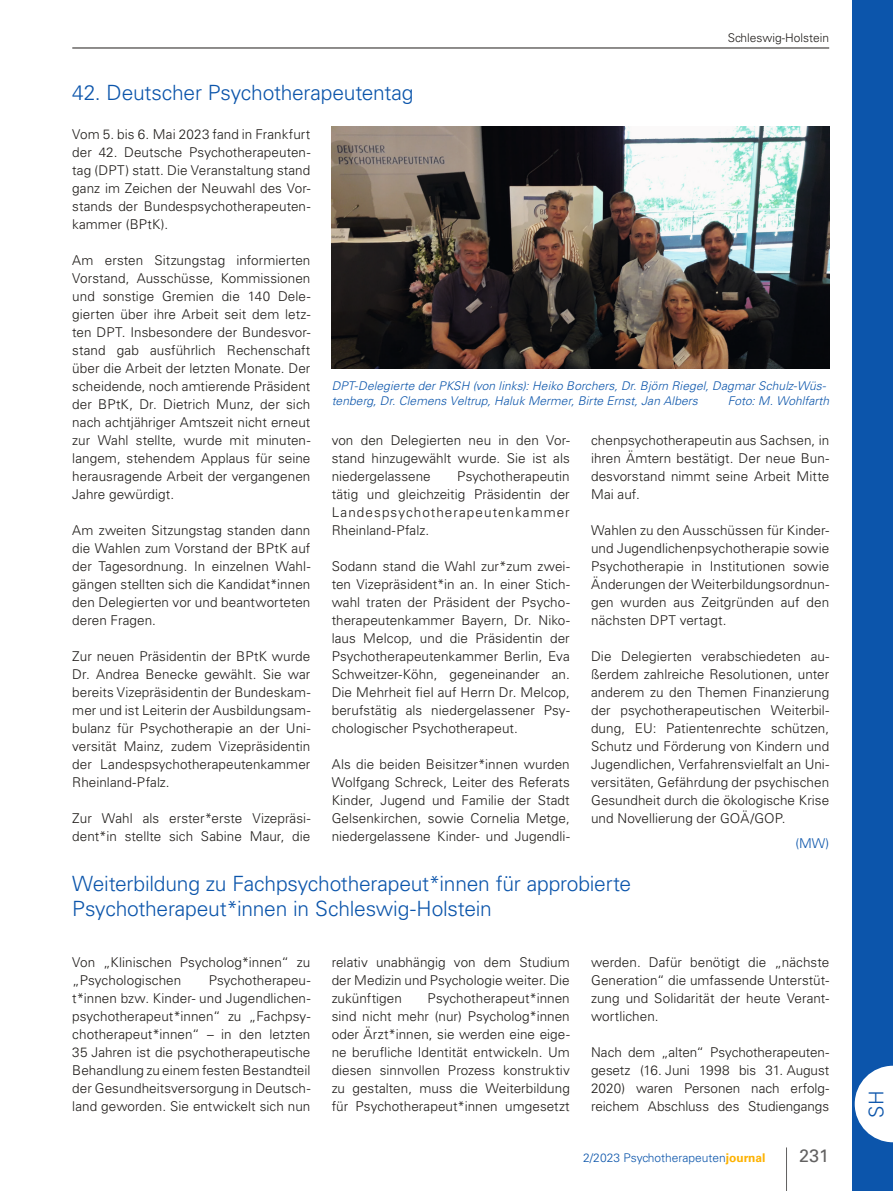
<style>
.page{position:relative;width:893px;height:1191px;background:#fff}
.page>*{position:absolute;margin:0;border:0;box-sizing:border-box;transform-origin:0 0}
.t1{font:300 21px/25.5px "Univers LT Std";letter-spacing:-.01em;color:#0c55ab}
.t2{font:300 20.25px "Univers LT Std";color:#0c55ab}
.t3{font:18px "Univers LT Std";color:#626161}
.t4{font:300 13.5px/18px "Univers LT Std";letter-spacing:.005em;color:#1f1c19;text-align:justify}
.t5{font:300 13.5px "Univers LT Std";color:#0c55ab}
.t6{font:italic 300 12px/15px "Univers LT Std";letter-spacing:.01em;color:#0c55ab}
.t7{font:300 12px "Univers LT Std";color:#0c55ab}
.t8{font:300 12px "Univers LT Std";color:#1f1c19}
.s1{font-weight:700;color:#fdb200}
</style>
<div class="page">
<img style="left:332px;top:127px;width:497px;height:242px">
<hr style="left:786px;top:1147px;width:1px;height:44px;background:#626161">
<div style="left:853px;top:0;width:40px;height:1191px;background:#0c55ab"></div>
<hr style="left:72px;top:48px;width:757px;height:1px;background:#1f1c19">
<svg style="left:855px;top:1065px;width:38px;height:77px"></svg>
<p class="t8" style="left:728px;top:31px;width:103px">Schleswig-Holstein</p>
<h1 class="t1" style="left:72px;top:80px;width:343px">42. Deutscher Psychotherapeutentag</h1>
<p class="t4" style="left:72px;top:125px;width:240px">Vom 5. bis 6. Mai 2023 fand in Frankfurt der 42. Deutsche Psychotherapeuten&shy;tag (DPT) statt. Die Veranstaltung stand ganz im Zeichen der Neuwahl des Vor&shy;stands der Bundespsychotherapeuten&shy;kammer (BPtK).</p>
<p class="t4" style="left:72px;top:251px;width:240px">Am ersten Sitzungstag informierten Vorstand, Ausschüsse, Kommissionen und sonstige Gremien die 140 Dele&shy;gierten über ihre Arbeit seit dem letz&shy;ten DPT. Insbesondere der Bundesvor&shy;stand gab ausführlich Rechenschaft über die Arbeit der letzten Monate. Der scheidende, noch amtierende Präsident der BPtK, Dr. Dietrich Munz, der sich nach achtjähriger Amtszeit nicht erneut zur Wahl stellte, wurde mit minuten&shy;langem, stehendem Applaus für seine herausragende Arbeit der vergangenen Jahre gewürdigt.</p>
<p class="t4" style="left:72px;top:521px;width:240px">Am zweiten Sitzungstag standen dann die Wahlen zum Vorstand der BPtK auf der Tagesordnung. In einzelnen Wahl&shy;gängen stellten sich die Kandidat*innen den Delegierten vor und beantworteten deren Fragen.</p>
<p class="t4" style="left:72px;top:647px;width:240px">Zur neuen Präsidentin der BPtK wurde Dr. Andrea Benecke gewählt. Sie war bereits Vizepräsidentin der Bundeskam&shy;mer und ist Leiterin der Ausbildungsam&shy;bulanz für Psychotherapie an der Uni&shy;versität Mainz, zudem Vizepräsidentin der Landespsychotherapeutenkammer Rheinland-Pfalz.</p>
<p class="t4" style="left:72px;top:809px;width:240px">Zur Wahl als erster*erste Vizepräsi&shy;dent*in stellte sich Sabine Maur, die</p>
<p class="t6" style="left:332px;top:379px;width:496px">DPT-Delegierte der PKSH (von links): Heiko Borchers, Dr. Björn Riegel, Dagmar Schulz-Wüs&shy;tenberg, Dr. Clemens Veltrup, Haluk Mermer, Birte Ernst, Jan Albers</p>
<p class="t6" style="left:728px;top:394px;width:103px">Foto: M. Wohlfarth</p>
<p class="t4" style="left:591px;top:431px;width:240px">chenpsychotherapeutin aus Sachsen, in ihren Ämtern bestätigt. Der neue Bun&shy;desvorstand nimmt seine Arbeit Mitte Mai auf.</p>
<p class="t4" style="left:591px;top:521px;width:240px">Wahlen zu den Ausschüssen für Kinder&shy;und Jugendlichenpsychotherapie sowie Psychotherapie in Institutionen sowie Änderungen der Weiterbildungsordnun&shy;gen wurden aus Zeitgründen auf den nächsten DPT vertagt.</p>
<p class="t4" style="left:591px;top:647px;width:240px">Die Delegierten verabschiedeten au&shy;ßerdem zahlreiche Resolutionen, unter anderem zu den Themen Finanzierung der psychotherapeutischen Weiterbil&shy;dung, EU: Patientenrechte schützen, Schutz und Förderung von Kindern und Jugendlichen, Verfahrensvielfalt an Uni&shy;versitäten, Gefährdung der psychischen Gesundheit durch die ökologische Krise und Novellierung der GOÄ/GOP.</p>
<p class="t5" style="left:795px;top:835px;width:35px">(MW)</p>
<h1 class="t1" style="left:72px;top:870px;width:560px">Weiterbildung zu Fachpsychotherapeut*innen für approbierte<br>Psychotherapeut*innen in Schleswig-Holstein</h1>
<p class="t4" style="left:72px;top:953px;width:240px">Von „Klinischen Psycholog*innen“ zu „Psychologischen</p>
<p class="t4" style="left:332px;top:431px;width:240px">von den Delegierten neu in den Vor&shy;stand hinzugewählt wurde. Sie ist als niedergelassene</p>
<p class="t4" style="left:332px;top:467px;width:240px;text-indent:126px">Psychotherapeutin tätig und gleichzeitig Präsidentin der Landespsychotherapeutenkammer Rheinland-Pfalz.</p>
<p class="t4" style="left:332px;top:557px;width:240px">Sodann stand die Wahl zur*zum zwei&shy;ten Vizepräsident*in an. In einer Stich&shy;wahl traten der Präsident der Psycho&shy;therapeutenkammer Bayern, Dr. Niko&shy;laus Melcop, und die Präsidentin der Psychotherapeutenkammer Berlin, Eva Schweitzer-Köhn, gegeneinander an.<br>Die Mehrheit fiel auf Herrn Dr. Melcop, berufstätig als niedergelassener Psy&shy;chologischer Psychotherapeut.</p>
<p class="t4" style="left:332px;top:755px;width:240px">Als die beiden Beisitzer*innen wurden Wolfgang Schreck, Leiter des Referats Kinder, Jugend und Familie der Stadt Gelsenkirchen, sowie Cornelia Metge, niedergelassene Kinder- und Jugendli-</p>
<p class="t4" style="left:332px;top:953px;width:240px">relativ unabhängig von dem Studium der Medizin und Psychologie weiter. Die zukünftigen</p>
<p class="t4" style="left:591px;top:953px;width:240px">werden. Dafür benötigt die „nächste Generation“ die umfassende Unterstüt&shy;zung und Solidarität der heute Verant&shy;wortlichen.</p>
<p class="t4" style="left:591px;top:1043px;width:240px">Nach dem „alten“ Psychotherapeuten&shy;gesetz (16. Juni 1998 bis 31. August 2020) waren Personen nach erfolg&shy;reichem Abschluss des Studiengangs</p>
<p class="t4" style="left:72px;top:971px;width:240px;text-indent:136px">Psychotherapeu&shy;t*innen bzw. Kinder- und Jugendlichen&shy;psychotherapeut*innen“ zu „Fachpsy&shy;chotherapeut*innen“ – in den letzten 35 Jahren ist die psychotherapeutische Behandlung zu einem festen Bestandteil der Gesundheitsversorgung in Deutsch&shy;land geworden. Sie entwickelt sich nun</p>
<p class="t4" style="left:332px;top:989px;width:240px;text-indent:96px">Psychotherapeut*innen sind nicht mehr (nur) Psycholog*innen oder Ärzt*innen, sie werden eine eige&shy;ne berufliche Identität entwickeln. Um diesen sinnvollen Prozess konstruktiv zu gestalten, muss die Weiterbildung für Psychotherapeut*innen umgesetzt</p>
<p class="t7" style="left:583px;top:1150px;width:184px">2/2023 Psychotherapeuten<span class="s1">journal</span></p>
<h3 class="t3" style="left:799px;top:1144px;width:32px">231</h3>
<h2 class="t2" style="left:864px;top:1117px;width:28px;rotate:-90deg">SH</h2>
</div>
